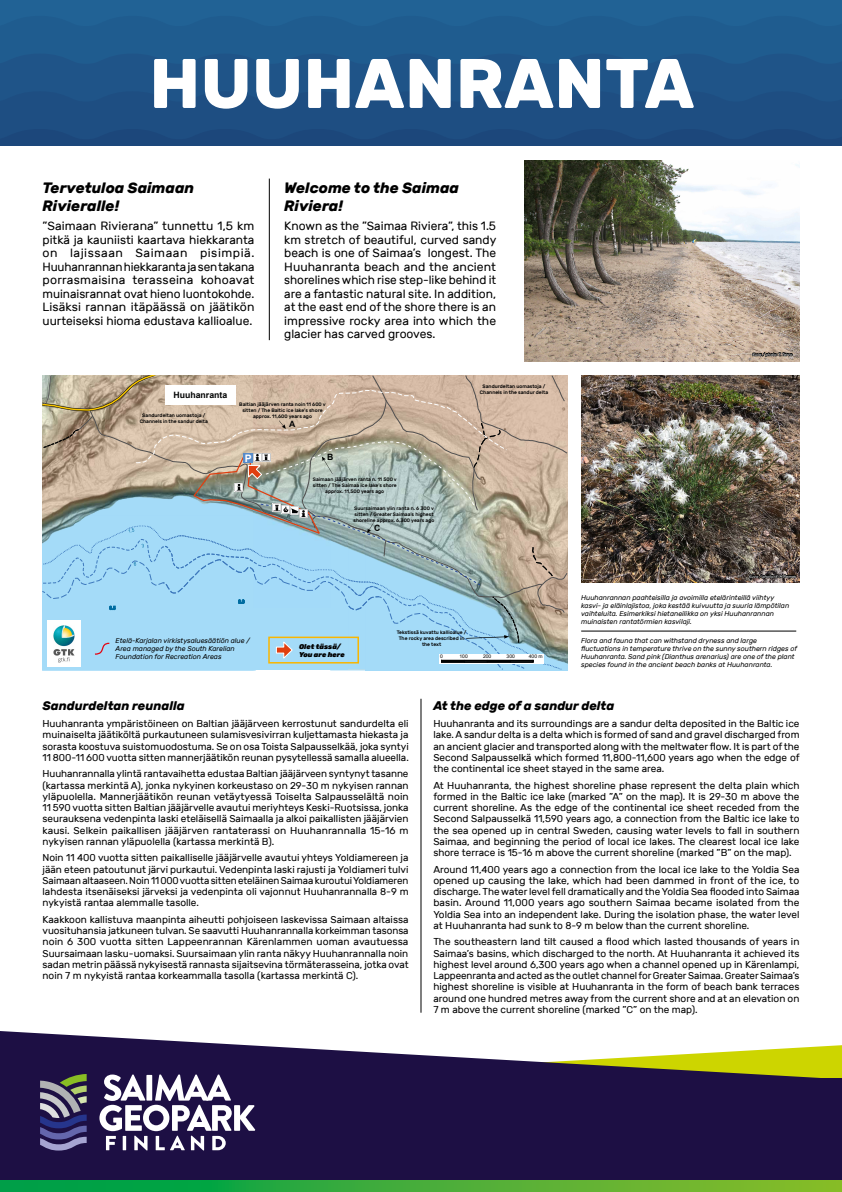
<style>
.page{position:relative;width:842px;height:1192px;background:#fff}
.page>*{position:absolute;margin:0;border:0;box-sizing:border-box;transform-origin:0 0}
.t1{font:700 70px "Rubik";color:#fff}
.t2{font:italic 700 15px/18px "Rubik";color:#000}
.t3{font:italic 700 12.5px "Rubik";color:#000}
.t4{font:12px/13.5px "Rubik";color:#000;text-align:justify}
.t5{font:700 10.3px "Arial";color:#fff}
.t6{font:10px/11.2px "Rubik";color:#000;text-align:justify}
.t7{font:700 8.7px "Arial";color:#010202}
.t8{font:italic 7px/8px "Rubik";color:#000}
.t9{font:italic 900 7px/8px "Rubik";color:#000}
.t10{font:500 5px/6px "Rubik";color:#000;text-align:center}
.t11{font:5px "Arial";color:#010202}
.t12{font:italic 4px "Rubik";color:#fff}
</style>
<div class="page">
<div style="left:0;top:0;width:842px;height:33px;background:#216295"></div>
<div style="left:0;top:33px;width:842px;height:37px;background:#1f5c8f"></div>
<div style="left:0;top:70px;width:842px;height:38px;background:#1f5488"></div>
<div style="left:0;top:108px;width:842px;height:38px;background:#1e4e82"></div>
<div style="left:0;top:1079px;width:842px;height:113px;background:#1d0f44"></div>
<svg style="left:0;top:1181px;width:842px;height:11px;background:#3fac39"></svg>
<svg style="left:0;top:1031px;width:842px;height:48px"></svg>
<svg style="left:99px;top:1075px;width:156px;height:75px"></svg>
<svg style="left:40px;top:1074px;width:47px;height:77px"></svg>
<img style="left:581px;top:376px;width:218px;height:207px">
<img style="left:524px;top:160px;width:275px;height:201px">
<svg style="left:748px;top:566px;width:49px;height:17px"></svg>
<svg style="left:751px;top:344px;width:42px;height:18px"></svg>
<svg style="left:43px;top:376px;width:524px;height:294px;background:#afbfc0"></svg>
<hr style="left:421px;top:699px;width:1px;height:314px;background:#000">
<hr style="left:581px;top:631px;width:215px;height:1px;background:#000">
<hr style="left:269px;top:179px;width:1px;height:161px;background:#000">
<h1 class="t1" style="left:149px;top:43px;width:547px">HUUHANRANTA</h1>
<h2 class="t2" style="left:43px;top:179px;width:153px">Tervetuloa Saimaan<br>Rivieralle!</h2>
<p class="t4" style="left:43px;top:220px;width:213px">”Saimaan Rivierana” tunnettu 1,5 km pitkä ja kauniisti kaartava hiekkaranta on lajissaan Saimaan pisimpiä.<br>Huuhanrannan hiekkaranta ja sen takana porrasmaisina terasseina kohoavat muinaisrannat ovat hieno luontokohde.<br>Lisäksi rannan itäpäässä on jäätikön uurteiseksi hioma edustava kallioalue.</p>
<p class="t7" style="left:173px;top:389px;width:55px">Huuhanranta</p>
<h2 class="t2" style="left:284px;top:179px;width:176px">Welcome to the Saimaa<br>Riviera!</h2>
<p class="t4" style="left:284px;top:220px;width:214px">Known as the ”Saimaa Riviera”, this 1.5 km stretch of beautiful, curved sandy beach is one of Saimaa’s longest. The Huuhanranta beach and the ancient shorelines which rise step-like behind it are a fantastic natural site. In addition, at the east end of the shore there is an impressive rocky area into which the glacier has carved grooves.</p>
<p class="t10" style="left:480px;top:384px;width:70px">Sandurdeltan uomastoja /<br>Channels in the sandur delta</p>
<p class="t10" style="left:140px;top:412px;width:70px">Sandurdeltan uomastoja /<br>Channels in the sandur delta</p>
<p class="t10" style="left:239px;top:401px;width:88px">Baltian jääjärven ranta noin 11 600 v sitten / The Baltic ice lake’s shore approx. 11,600 years ago</p>
<p class="t7" style="left:289px;top:418px;width:8px">A</p>
<p class="t5" style="left:245px;top:451px;width:8px">P</p>
<p class="t7" style="left:327px;top:451px;width:8px">B</p>
<p class="t10" style="left:313px;top:476px;width:86px">Saimaan jääjärven ranta n. 11 500 v sitten / The Saimaa ice lake’s shore approx. 11,500 years ago</p>
<p class="t10" style="left:354px;top:505px;width:82px;text-align:left">Suursaimaan ylin ranta n. 6 300 v sitten / Greater Saimaa’s highest shoreline approx. 6,300 years ago</p>
<p class="t7" style="left:374px;top:522px;width:8px">C</p>
<p class="t8" style="left:116px;top:636px;width:136px">Etelä-Karjalan virkistysaluesäätiön alue /<br>Area managed by the South Karelian<br>Foundation for Recreation Areas</p>
<p class="t9" style="left:299px;top:642px;width:47px">Olet tässä/<br>You are here</p>
<p class="t10" style="left:397px;top:629px;width:71px">Tekstissä kuvattu kallioalue /<br>The rocky area described in the text</p>
<p class="t11" style="left:440px;top:653px;width:4px">0</p>
<p class="t11" style="left:459px;top:653px;width:10px">100</p>
<p class="t11" style="left:483px;top:653px;width:10px">200</p>
<p class="t11" style="left:507px;top:653px;width:10px">300</p>
<p class="t11" style="left:529px;top:653px;width:15px">400 m</p>
<p class="t12" style="left:752px;top:352px;width:41px">Kuva / photo: T. Tervo</p>
<p class="t12" style="left:749px;top:574px;width:48px">Kuva / photo: K-M Remes</p>
<p class="t8" style="left:581px;top:594px;width:210px">Huuhanrannan paahteisilla ja avoimilla etelärinteillä viihtyy kasvi- ja eläinlajistoa, joka kestää kuivuutta ja suuria lämpötilan vaihteluita. Esimerkiksi hietaneilikka on yksi Huuhanrannan muinaisten rantatörmien kasvilaji.</p>
<p class="t8" style="left:581px;top:637px;width:217px">Flora and fauna that can withstand dryness and large fluctuations in temperature thrive on the sunny southern ridges of Huuhanranta. Sand pink (Dianthus arenarius) are one of the plant species found in the ancient beach banks at Huuhanranta.</p>
<p class="t3" style="left:43px;top:699px;width:144px">Sandurdeltan reunalla</p>
<p class="t6" style="left:43px;top:718px;width:368px">Huuhanranta ympäristöineen on Baltian jääjärveen kerrostunut sandurdelta eli muinaiselta jäätiköltä purkautuneen sulamisvesivirran kuljettamasta hiekasta ja sorasta koostuva suistomuodostuma. Se on osa Toista Salpausselkää, joka syntyi 11 800-11 600 vuotta sitten mannerjäätikön reunan pysytellessä samalla alueella.</p>
<p class="t6" style="left:43px;top:768px;width:368px">Huuhanrannalla ylintä rantavaihetta edustaa Baltian jääjärveen syntynyt tasanne (kartassa merkintä A), jonka nykyinen korkeustaso on 29-30 m nykyisen rannan yläpuolella. Mannerjäätikön reunan vetäytyessä Toiselta Salpausselältä noin 11 590 vuotta sitten Baltian jääjärvelle avautui meriyhteys Keski-Ruotsissa, jonka seurauksena vedenpinta laski eteläisellä Saimaalla ja alkoi paikallisten jääjärvien kausi. Selkein paikallisen jääjärven rantaterassi on Huuhanrannalla 15-16 m nykyisen rannan yläpuolella (kartassa merkintä B).</p>
<p class="t6" style="left:43px;top:853px;width:368px">Noin 11 400 vuotta sitten paikalliselle jääjärvelle avautui yhteys Yoldiamereen ja jään eteen patoutunut järvi purkautui. Vedenpinta laski rajusti ja Yoldiameri tulvi Saimaan altaaseen. Noin 11 000 vuotta sitten eteläinen Saimaa kuroutui Yoldiameren lahdesta itsenäiseksi järveksi ja vedenpinta oli vajonnut Huuhanrannalla 8-9 m nykyistä rantaa alemmalle tasolle.</p>
<p class="t6" style="left:43px;top:914px;width:368px">Kaakkoon kallistuva maanpinta aiheutti pohjoiseen laskevissa Saimaan altaissa vuosituhansia jatkuneen tulvan. Se saavutti Huuhanrannalla korkeimman tasonsa noin 6 300 vuotta sitten Lappeenrannan Kärenlammen uoman avautuessa Suursaimaan lasku-uomaksi. Suursaimaan ylin ranta näkyy Huuhanrannalla noin sadan metrin päässä nykyisestä rannasta sijaitsevina törmäterasseina, jotka ovat noin 7 m nykyistä rantaa korkeammalla tasolla (kartassa merkintä C).</p>
<p class="t3" style="left:433px;top:699px;width:182px">At the edge of a sandur delta</p>
<p class="t6" style="left:433px;top:718px;width:368px">Huuhanranta and its surroundings are a sandur delta deposited in the Baltic ice lake. A sandur delta is a delta which is formed of sand and gravel discharged from an ancient glacier and transported along with the meltwater flow. It is part of the Second Salpausselkä which formed 11,800-11,600 years ago when the edge of the continental ice sheet stayed in the same area.</p>
<p class="t6" style="left:433px;top:780px;width:368px">At Huuhanranta, the highest shoreline phase represent the delta plain which formed in the Baltic ice lake (marked ”A” on the map). It is 29-30 m above the current shoreline. As the edge of the continental ice sheet receded from the Second Salpausselkä 11,590 years ago, a connection from the Baltic ice lake to the sea opened up in central Sweden, causing water levels to fall in southern Saimaa, and beginning the period of local ice lakes. The clearest local ice lake shore terrace is 15-16 m above the current shoreline (marked ”B” on the map).</p>
<p class="t6" style="left:433px;top:864px;width:368px">Around 11,400 years ago a connection from the local ice lake to the Yoldia Sea opened up causing the lake, which had been dammed in front of the ice, to discharge. The water level fell dramatically and the Yoldia Sea flooded into Saimaa basin. Around 11,000 years ago southern Saimaa became isolated from the Yoldia Sea into an independent lake. During the isolation phase, the water level at Huuhanranta had sunk to 8-9 m below than the current shoreline.</p>
<p class="t6" style="left:433px;top:937px;width:368px">The southeastern land tilt caused a flood which lasted thousands of years in Saimaa’s basins, which discharged to the north. At Huuhanranta it achieved its highest level around 6,300 years ago when a channel opened up in Kärenlampi, Lappeenranta and acted as the outlet channel for Greater Saimaa. Greater Saimaa’s highest shoreline is visible at Huuhanranta in the form of beach bank terraces around one hundred metres away from the current shore and at an elevation on 7 m above the current shoreline (marked ”C” on the map).</p>
</div>
